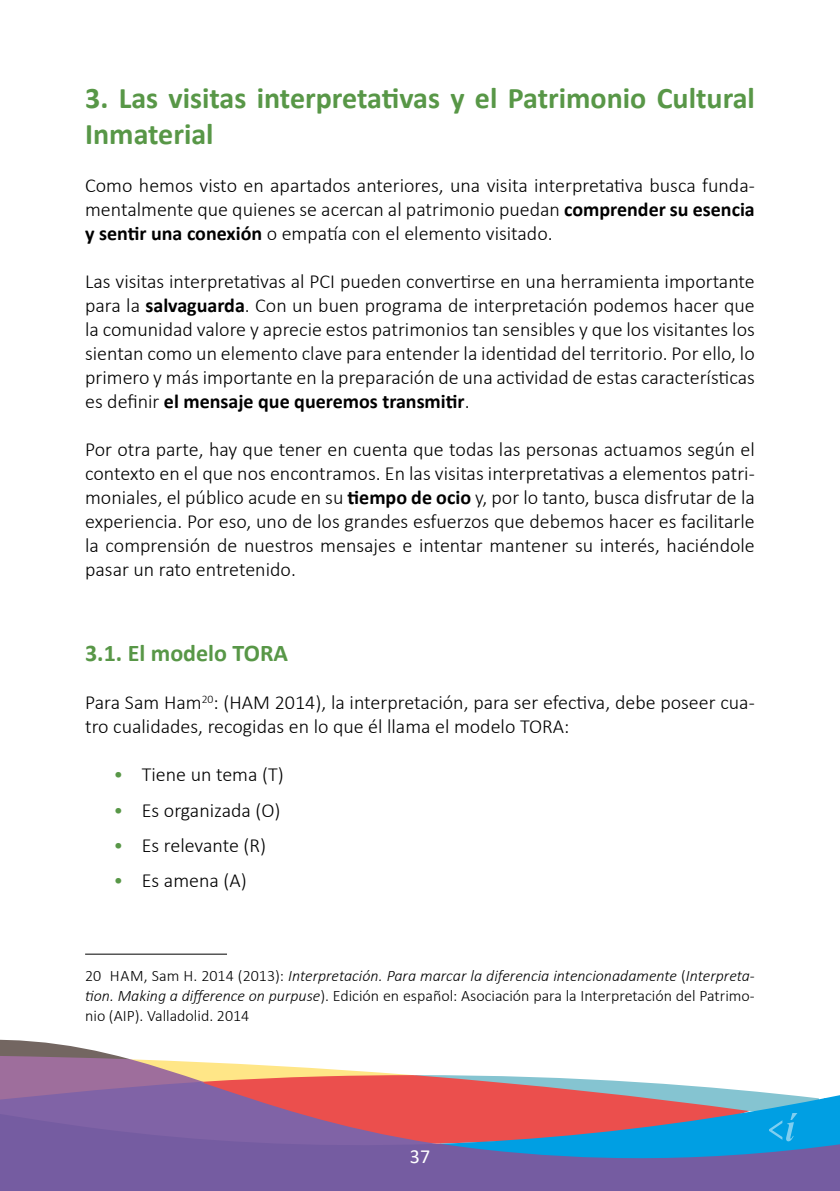
<style>
.page{position:relative;width:840px;height:1191px;background:#fff}
.page>*{position:absolute;margin:0;border:0;box-sizing:border-box;transform-origin:0 0}
.t1{font:700 30px/36px "Calibri";color:#589747}
.t2{font:700 24px "Calibri";color:#589747}
.t3{font:300 20px/24px "Calibri";color:#000;text-align:justify}
.t4{font:20px "Calibri";color:#fff}
.t5{font:300 16px/20px "Calibri";color:#000;text-align:justify}
.s1{font-weight:700}
.s2{color:#589747}
.s3{font-style:italic}
</style>
<div class="page">
<div style="left:0;top:1161px;width:839px;height:30px;background:#755ca1"></div>
<svg style="left:0;top:1039px;width:839px;height:122px"></svg>
<hr style="left:85px;top:953px;width:142px;height:1px;background:#000">
<h1 class="t1" style="left:85px;top:79px;width:671px">3. Las visitas interpretativas y el Patrimonio Cultural<br>Inmaterial</h1>
<p class="t3" style="left:85px;top:173px;width:670px">Como hemos visto en apartados anteriores, una visita interpretativa busca funda&shy;mentalmente que quienes se acercan al patrimonio puedan <span class="s1">comprender su esencia y sentir una conexión</span> o empatía con el elemento visitado.</p>
<p class="t3" style="left:85px;top:269px;width:670px">Las visitas interpretativas al PCI pueden convertirse en una herramienta importante para la <span class="s1">salvaguarda</span>. Con un buen programa de interpretación podemos hacer que la comunidad valore y aprecie estos patrimonios tan sensibles y que los visitantes los sientan como un elemento clave para entender la identidad del territorio. Por ello, lo primero y más importante en la preparación de una actividad de estas características es definir <span class="s1">el mensaje que queremos transmitir</span>.</p>
<p class="t3" style="left:85px;top:437px;width:671px">Por otra parte, hay que tener en cuenta que todas las personas actuamos según el contexto en el que nos encontramos. En las visitas interpretativas a elementos patri&shy;moniales, el público acude en su <span class="s1">tiempo de ocio</span> y, por lo tanto, busca disfrutar de la experiencia. Por eso, uno de los grandes esfuerzos que debemos hacer es facilitarle la comprensión de nuestros mensajes e intentar mantener su interés, haciéndole pasar un rato entretenido.</p>
<p class="t2" style="left:85px;top:636px;width:204px">3.1. El modelo TORA</p>
<p class="t3" style="left:85px;top:690px;width:670px">Para Sam Ham<sup>20</sup>: (HAM 2014), la interpretación, para ser efectiva, debe poseer cua&shy;tro cualidades, recogidas en lo que él llama el modelo TORA:</p>
<p class="t3" style="left:113px;top:762px;width:172px"><span class="s2">•</span> Tiene un tema (T)</p>
<p class="t3" style="left:113px;top:798px;width:168px"><span class="s2">•</span> Es organizada (O)</p>
<p class="t3" style="left:113px;top:833px;width:154px"><span class="s2">•</span> Es relevante (R)</p>
<p class="t3" style="left:113px;top:868px;width:135px"><span class="s2">•</span> Es amena (A)</p>
<p class="t5" style="left:85px;top:965px;width:671px">20 HAM, Sam H. 2014 (2013): <span class="s3">Interpretación. Para marcar la diferencia intencionadamente</span> (<span class="s3">Interpreta&shy;tion. Making a difference on purpuse</span>). Edición en español: Asociación para la Interpretación del Patrimo&shy;nio (AIP). Valladolid. 2014</p>
<p class="t4" style="left:409px;top:1142px;width:22px">37</p>
</div>
